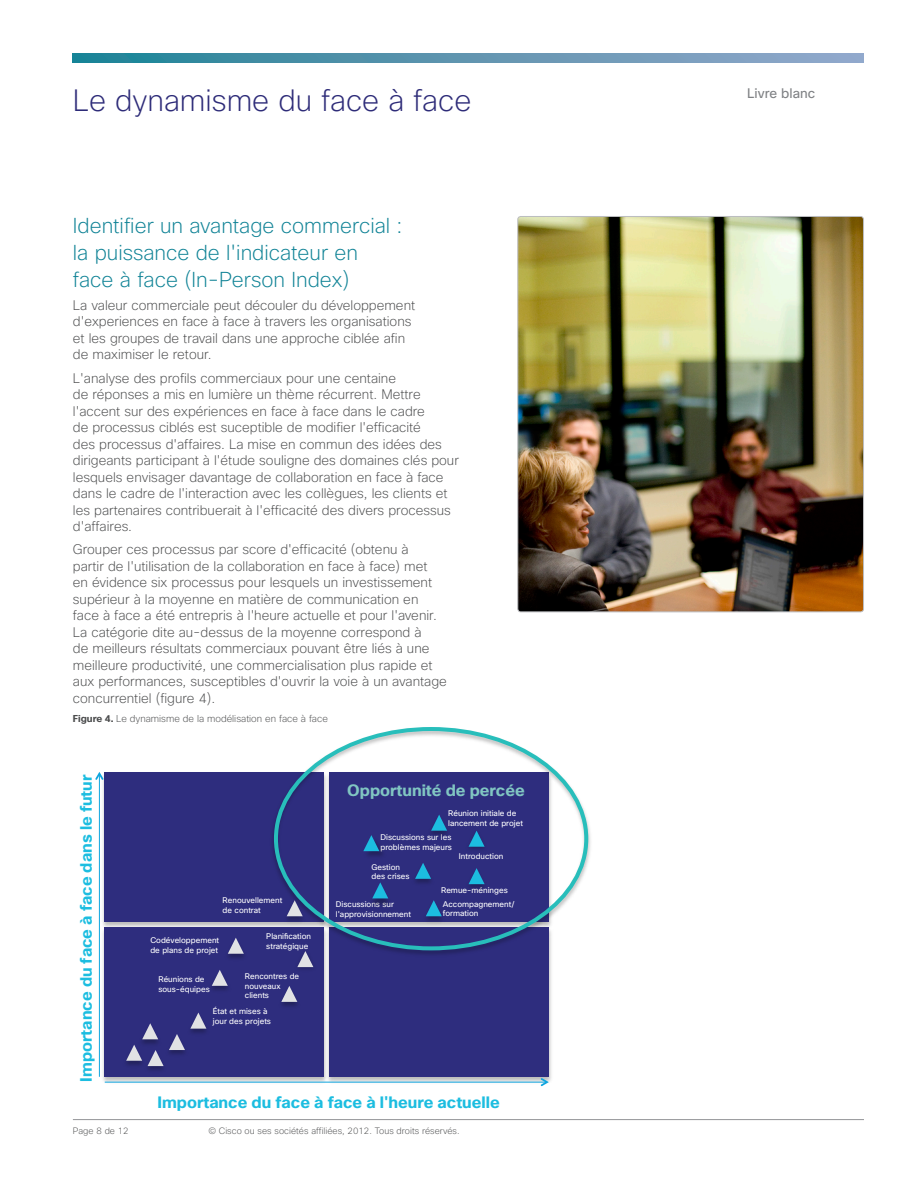
<style>
.page{position:relative;width:918px;height:1188px;background:#fff}
.page>*{position:absolute;margin:0;border:0;box-sizing:border-box;transform-origin:0 0}
.t1{font:200 30px "Cisco Sans";color:#2d2b78}
.Subhead_1{font:200 21px/27px "Cisco Sans";color:#108396}
.t2{font:700 16.05px "Cisco Sans";color:#1cbde0}
.t3{font:700 16.05px "Cisco Sans";color:#81c6c2}
.Body_1{font:200 13.5px/16.5px "Cisco Sans";color:#4b4c4d}
.t4{font:13.5px "Cisco Sans";color:#808285}
.Body_1-2{font:200 9.75px "Cisco Sans";color:#4b4c4d}
.t5{font:200 9px "Cisco Sans";letter-spacing:.005em;color:#4b4c4d}
.t6{font:8.1px/9.6px "Cisco Sans";color:#fff}
.s1{font-weight:700}
</style>
<div class="page">
<svg style="left:73px;top:54px;width:791px;height:8px"></svg>
<hr style="left:73px;top:1119px;width:791px;height:1px;background:#939598">
<img style="left:102px;top:772px;width:166px;height:152px">
<div style="left:105px;top:772px;width:219px;height:150px;background:#2e2d7e"></div>
<img style="left:330px;top:960px;width:222px;height:127px">
<div style="left:329px;top:927px;width:220px;height:150px;background:#2e2d7e"></div>
<img style="left:102px;top:924px;width:228px;height:159px">
<div style="left:105px;top:927px;width:219px;height:150px;background:#2e2d7e"></div>
<img style="left:148px;top:1066px;width:15px;height:5px">
<img style="left:282px;top:1001px;width:16px;height:6px">
<svg style="left:281px;top:986px;width:16px;height:16px"></svg>
<img style="left:298px;top:966px;width:16px;height:3px">
<svg style="left:297px;top:960px;width:16px;height:7px"></svg>
<svg style="left:212px;top:970px;width:16px;height:16px"></svg>
<svg style="left:228px;top:938px;width:16px;height:16px"></svg>
<hr style="left:105px;top:1082px;width:442px;height:1px;background:#0fa5de">
<svg style="left:541px;top:1078px;width:8px;height:8px"></svg>
<hr style="left:99px;top:774px;width:1px;height:303px;background:#0fa5de">
<svg style="left:95px;top:772px;width:9px;height:8px"></svg>
<svg style="left:126px;top:1012px;width:81px;height:54px"></svg>
<img style="left:268px;top:727px;width:323px;height:233px">
<svg style="left:425px;top:815px;width:22px;height:42px"></svg>
<svg style="left:469px;top:831px;width:16px;height:16px"></svg>
<img style="left:519px;top:218px;width:343px;height:392px">
<div style="left:517px;top:216px;width:347px;height:396px;border:1px solid #bcbdc0;border-radius:3px"></div>
<h1 class="t1" style="left:73px;top:81px;width:400px">Le dynamisme du face à face</h1>
<p class="Subhead_1" style="left:73px;top:212px;width:331px">Identifier un avantage commercial : la puissance de l'indicateur en face à face (In-Person Index)</p>
<p class="Body_1" style="left:73px;top:297px;width:344px">La valeur commerciale peut découler du développement d'experiences en face à face à travers les organisations et les groupes de travail dans une approche ciblée afin de maximiser le retour.</p>
<p class="Body_1" style="left:73px;top:370px;width:388px">L'analyse des profils commerciaux pour une centaine<br>de réponses a mis en lumière un thème récurrent. Mettre l'accent sur des expériences en face à face dans le cadre<br>de processus ciblés est suceptible de modifier l'efficacité<br>des processus d'affaires. La mise en commun des idées des dirigeants participant à l'étude souligne des domaines clés pour lesquels envisager davantage de collaboration en face à face dans le cadre de l'interaction avec les collègues, les clients et les partenaires contribuerait à l'efficacité des divers processus d'affaires.</p>
<p class="Body_1" style="left:73px;top:541px;width:376px">Grouper ces processus par score d'efficacité (obtenu à<br>partir de l'utilisation de la collaboration en face à face) met<br>en évidence six processus pour lesquels un investissement supérieur à la moyenne en matière de communication en face à face a été entrepris à l'heure actuelle et pour l'avenir.<br>La catégorie dite au-dessus de la moyenne correspond à<br>de meilleurs résultats commerciaux pouvant être liés à une meilleure productivité, une commercialisation plus rapide et aux performances, susceptibles d'ouvrir la voie à un avantage concurrentiel (figure 4).</p>
<p class="Body_1-2" style="left:73px;top:712px;width:257px"><span class="s1">Figure 4.</span> Le dynamisme de la modélisation en face à face</p>
<p class="t2" style="left:76px;top:1082px;width:308px;rotate:-90deg">Importance du face à face dans le futur</p>
<p class="t3" style="left:347px;top:780px;width:179px">Opportunité de percée</p>
<p class="t6" style="left:448px;top:808px;width:76px">Réunion initiale de lancement de projet</p>
<p class="t6" style="left:380px;top:833px;width:73px">Discussions sur les problèmes majeurs</p>
<p class="t6" style="left:459px;top:851px;width:46px">Introduction</p>
<p class="t6" style="left:223px;top:896px;width:61px">Renouvellement de contrat</p>
<p class="t6" style="left:150px;top:936px;width:70px">Codéveloppement de plans de projet</p>
<p class="t6" style="left:158px;top:974px;width:53px">Réunions de sous-équipes</p>
<p class="t6" style="left:266px;top:931px;width:46px">Plani-cation stratégique</p>
<p class="t6" style="left:245px;top:972px;width:56px">Rencontres de nouveaux clients</p>
<p class="t6" style="left:213px;top:1006px;width:60px">État et mises à jour des projets</p>
<p class="t6" style="left:372px;top:862px;width:40px">Gestion des crises</p>
<p class="t6" style="left:336px;top:899px;width:77px">Discussions sur l'approvisionnement</p>
<p class="t6" style="left:441px;top:885px;width:68px">Remue-méninges</p>
<p class="t6" style="left:443px;top:899px;width:73px">Accompagnement/ formation</p>
<p class="t2" style="left:158px;top:1092px;width:344px">Importance du face à face à l'heure actuelle</p>
<p class="t5" style="left:73px;top:1125px;width:57px">Page 8 de 12</p>
<p class="t5" style="left:208px;top:1125px;width:253px">© Cisco ou ses sociétés affiliées, 2012. Tous droits réservés.</p>
<p class="t4" style="left:747px;top:84px;width:70px">Livre blanc</p>
</div>
